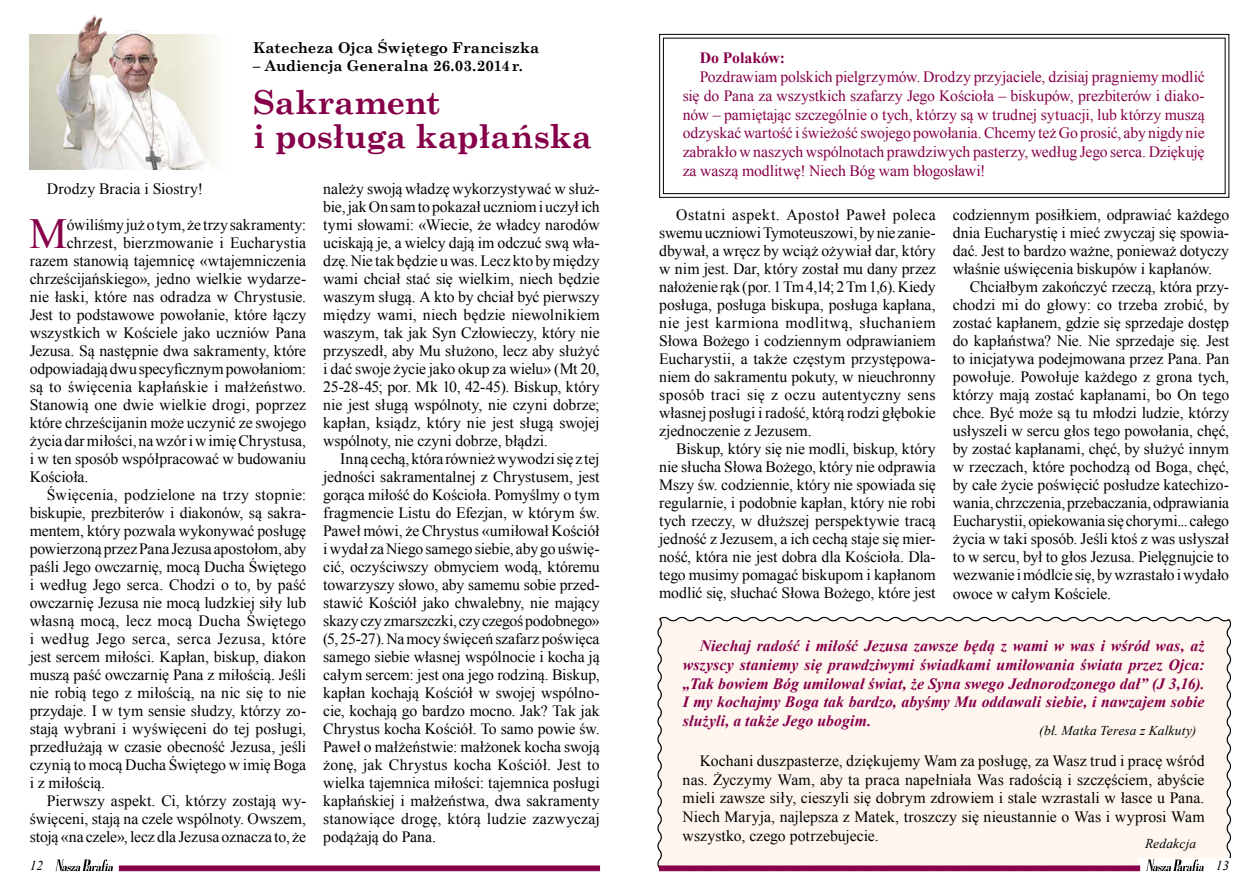
<style>
.page{position:relative;width:1259px;height:893px;background:#fff}
.page>*{position:absolute;margin:0;border:0;box-sizing:border-box;transform-origin:0 0}
.t1{font:42.9px "Times New Roman";color:#860049}
.t2{font:700 33px/34.5px "Century Schoolbook";letter-spacing:-.005em;color:#860049}
.t3{font:15.75px/18px "Times New Roman";color:#000;text-align:justify}
.t4{font:15.75px/18.9px "Times New Roman";letter-spacing:-.01em;color:#860049;text-align:justify}
.t5{font:italic 700 15.75px/18.9px "Times New Roman";letter-spacing:.005em;color:#860049;text-align:justify}
.t6{font:15.75px "Times New Roman";letter-spacing:.02em;color:#000}
.t7{font:15.75px "Times New Roman";letter-spacing:.025em;color:#000}
.t8{font:700 15.75px "Times New Roman";letter-spacing:-.005em;color:#860049}
.t9{font:700 15px "Century Schoolbook";letter-spacing:-.005em;color:#000}
.t10{font:italic 13.5px "Times New Roman";letter-spacing:.01em;color:#000}
</style>
<div class="page">
<div style="left:657px;top:616px;width:574px;height:256px;background:#fef6ef"></div>
<div style="left:1139px;top:859px;width:91px;height:17px;background:#fff"></div>
<svg style="left:1146px;top:859px;width:57px;height:12px"></svg>
<div style="left:659px;top:866px;width:481px;height:5px;background:#860049;border:1px solid #860049"></div>
<svg style="left:55px;top:859px;width:58px;height:12px"></svg>
<svg style="left:119px;top:866px;width:481px;height:5px;background:#87034b"></svg>
<svg style="left:659px;top:34px;width:570px;height:164px"></svg>
<div style="left:663px;top:38px;width:562px;height:156px;border:1px solid #000"></div>
<img style="left:30px;top:35px;width:186px;height:134px">
<img style="left:71px;top:15px;width:91px;height:80px">
<p class="t9" style="left:253px;top:38px;width:288px">Katecheza Ojca Świętego Franciszka</p>
<p class="t9" style="left:253px;top:56px;width:271px">– Audiencja Generalna 26.03.2014r.</p>
<h2 class="t2" style="left:253px;top:86px;width:340px">Sakrament<br>i posługa kapłańska</h2>
<p class="t3" style="left:47px;top:179px;width:158px">Drodzy Bracia i Siostry!</p>
<h1 class="t1" style="left:29px;top:205px;width:40px">M</h1>
<p class="t3" style="left:67px;top:215px;width:241px">ówiliśmy już o tym, że trzy sakramenty:</p>
<p class="t3" style="left:67px;top:233px;width:241px">chrzest, bierzmowanie i Eucharystia</p>
<p class="t3" style="left:30px;top:251px;width:278px">razem stanowią tajemnicę «wtajemniczenia</p>
<p class="t3" style="left:30px;top:269px;width:278px">chrześcijańskiego», jedno wielkie wydarze-</p>
<p class="t3" style="left:30px;top:287px;width:278px">nie łaski, które nas odradza w Chrystusie.</p>
<p class="t3" style="left:30px;top:305px;width:278px">Jest to podstawowe powołanie, które łączy</p>
<p class="t3" style="left:30px;top:323px;width:278px">wszystkich w Kościele jako uczniów Pana</p>
<p class="t3" style="left:30px;top:341px;width:278px">Jezusa. Są następnie dwa sakramenty, które</p>
<p class="t3" style="left:30px;top:359px;width:278px">odpowiadają dwu specyficznym powołaniom:</p>
<p class="t6" style="left:30px;top:376px;width:278px">są to święcenia kapłańskie i małżeństwo.</p>
<p class="t3" style="left:30px;top:395px;width:278px">Stanowią one dwie wielkie drogi, poprzez</p>
<p class="t3" style="left:30px;top:413px;width:278px">które chrześcijanin może uczynić ze swojego</p>
<p class="t3" style="left:30px;top:431px;width:278px">życia dar miłości, na wzór i w imię Chrystusa,</p>
<p class="t3" style="left:30px;top:449px;width:278px">i w ten sposób współpracować w budowaniu</p>
<p class="t3" style="left:30px;top:467px;width:60px">Kościoła.</p>
<p class="t3" style="left:47px;top:485px;width:261px">Święcenia, podzielone na trzy stopnie:</p>
<p class="t3" style="left:30px;top:503px;width:278px">biskupie, prezbiterów i diakonów, są sakra-</p>
<p class="t3" style="left:30px;top:521px;width:278px">mentem, który pozwala wykonywać posługę</p>
<p class="t3" style="left:30px;top:539px;width:278px">powierzoną przez Pana Jezusa apostołom, aby</p>
<p class="t3" style="left:30px;top:557px;width:278px">paśli Jego owczarnię, mocą Ducha Świętego</p>
<p class="t3" style="left:30px;top:575px;width:278px">i według Jego serca. Chodzi o to, by paść</p>
<p class="t3" style="left:30px;top:593px;width:278px">owczarnię Jezusa nie mocą ludzkiej siły lub</p>
<p class="t3" style="left:30px;top:611px;width:278px">własną mocą, lecz mocą Ducha Świętego</p>
<p class="t7" style="left:30px;top:628px;width:278px">i według Jego serca, serca Jezusa, które</p>
<p class="t3" style="left:30px;top:647px;width:278px">jest sercem miłości. Kapłan, biskup, diakon</p>
<p class="t3" style="left:30px;top:665px;width:278px">muszą paść owczarnię Pana z miłością. Jeśli</p>
<p class="t3" style="left:30px;top:683px;width:278px">nie robią tego z miłością, na nic się to nie</p>
<p class="t3" style="left:30px;top:701px;width:278px">przydaje. I w tym sensie słudzy, którzy zo-</p>
<p class="t3" style="left:30px;top:719px;width:278px">stają wybrani i wyświęceni do tej posługi,</p>
<p class="t3" style="left:30px;top:737px;width:278px">przedłużają w czasie obecność Jezusa, jeśli</p>
<p class="t3" style="left:30px;top:755px;width:278px">czynią to mocą Ducha Świętego w imię Boga</p>
<p class="t3" style="left:30px;top:773px;width:77px">i z miłością.</p>
<p class="t3" style="left:47px;top:791px;width:261px">Pierwszy aspekt. Ci, którzy zostają wy-</p>
<p class="t3" style="left:30px;top:809px;width:278px">święceni, stają na czele wspólnoty. Owszem,</p>
<p class="t3" style="left:30px;top:827px;width:278px">stoją «na czele», lecz dla Jezusa oznacza to, że</p>
<p class="t3" style="left:323px;top:179px;width:278px">należy swoją władzę wykorzystywać w służ&shy;bie, jak On sam to pokazał uczniom i uczył ich tymi słowami: «Wiecie, że władcy narodów uciskają je, a wielcy dają im odczuć swą wła&shy;dzę. Nie tak będzie u was. Lecz kto by między wami chciał stać się wielkim, niech będzie waszym sługą. A kto by chciał być pierwszy między wami, niech będzie niewolnikiem waszym, tak jak Syn Człowieczy, który nie przyszedł, aby Mu służono, lecz aby służyć i dać swoje życie jako okup za wielu» (Mt 20, 25-28-45; por. Mk 10, 42-45). Biskup, który nie jest sługą wspólnoty, nie czyni dobrze; kapłan, ksiądz, który nie jest sługą swojej wspólnoty, nie czyni dobrze, błądzi.</p>
<p class="t3" style="left:323px;top:449px;width:278px;text-indent:17px">Inną cechą, która również wywodzi się z tej jedności sakramentalnej z Chrystusem, jest gorąca miłość do Kościoła. Pomyślmy o tym fragmencie Listu do Efezjan, w którym św.<br>Paweł mówi, że Chrystus «umiłował Kościół i wydał za Niego samego siebie, aby go uświę&shy;cić, oczyściwszy obmyciem wodą, któremu towarzyszy słowo, aby samemu sobie przed&shy;stawić Kościół jako chwalebny, nie mający skazy czy zmarszczki, czy czegoś podobnego» (5, 25-27). Na mocy święceń szafarz poświęca samego siebie własnej wspólnocie i kocha ją całym sercem: jest ona jego rodziną. Biskup, kapłan kochają Kościół w swojej wspólno&shy;cie, kochają go bardzo mocno. Jak? Tak jak Chrystus kocha Kościół. To samo powie św.<br>Paweł o małżeństwie: małżonek kocha swoją żonę, jak Chrystus kocha Kościół. Jest to wielka tajemnica miłości: tajemnica posługi kapłańskiej i małżeństwa, dwa sakramenty stanowiące drogę, którą ludzie zazwyczaj podążają do Pana.</p>
<p class="t8" style="left:699px;top:47px;width:87px">Do Polaków:</p>
<p class="t4" style="left:682px;top:67px;width:523px;text-indent:17px">Pozdrawiam polskich pielgrzymów. Drodzy przyjaciele, dzisiaj pragniemy modlić się do Pana za wszystkich szafarzy Jego Kościoła – biskupów, prezbiterów i diako&shy;nów – pamiętając szczególnie o tych, którzy są w trudnej sytuacji, lub którzy muszą odzyskać wartość i świeżość swojego powołania. Chcemy też Go prosić, aby nigdy nie zabrakło w naszych wspólnotach prawdziwych pasterzy, według Jego serca. Dziękuję za waszą modlitwę! Niech Bóg wam błogosławi!</p>
<p class="t3" style="left:659px;top:206px;width:278px;text-indent:17px">Ostatni aspekt. Apostoł Paweł poleca swemu uczniowi Tymoteuszowi, by nie zanie&shy;dbywał, a wręcz by wciąż ożywiał dar, który w nim jest. Dar, który został mu dany przez nałożenie rąk (por. 1 Tm 4,14; 2 Tm 1,6). Kiedy posługa, posługa biskupa, posługa kapłana, nie jest karmiona modlitwą, słuchaniem Słowa Bożego i codziennym odprawianiem Eucharystii, a także częstym przystępowa&shy;niem do sakramentu pokuty, w nieuchronny sposób traci się z oczu autentyczny sens własnej posługi i radość, którą rodzi głębokie zjednoczenie z Jezusem.</p>
<p class="t3" style="left:659px;top:440px;width:278px;text-indent:17px">Biskup, który się nie modli, biskup, który nie słucha Słowa Bożego, który nie odprawia Mszy św. codziennie, który nie spowiada się regularnie, i podobnie kapłan, który nie robi tych rzeczy, w dłuższej perspektywie tracą jedność z Jezusem, a ich cechą staje się mier&shy;ność, która nie jest dobra dla Kościoła. Dla&shy;tego musimy pomagać biskupom i kapłanom modlić się, słuchać Słowa Bożego, które jest</p>
<p class="t3" style="left:952px;top:206px;width:278px">codziennym posiłkiem, odprawiać każdego dnia Eucharystię i mieć zwyczaj się spowia&shy;dać. Jest to bardzo ważne, ponieważ dotyczy właśnie uświęcenia biskupów i kapłanów.</p>
<p class="t3" style="left:952px;top:278px;width:278px;text-indent:17px">Chciałbym zakończyć rzeczą, która przy&shy;chodzi mi do głowy: co trzeba zrobić, by zostać kapłanem, gdzie się sprzedaje dostęp do kapłaństwa? Nie. Nie sprzedaje się. Jest to inicjatywa podejmowana przez Pana. Pan powołuje. Powołuje każdego z grona tych, którzy mają zostać kapłanami, bo On tego chce. Być może są tu młodzi ludzie, którzy usłyszeli w sercu głos tego powołania, chęć, by zostać kapłanami, chęć, by służyć innym w rzeczach, które pochodzą od Boga, chęć, by całe życie poświęcić posłudze katechizo&shy;wania, chrzczenia, przebaczania, odprawiania Eucharystii, opiekowania się chorymi... całego życia w taki sposób. Jeśli ktoś z was usłyszał to w sercu, był to głos Jezusa. Pielęgnujcie to wezwanie i módlcie się, by wzrastało i wydało owoce w całym Kościele.</p>
<p class="t5" style="left:682px;top:636px;width:523px;text-indent:17px">Niechaj radość i miłość Jezusa zawsze będą z wami w was i wśród was, aż wszyscy staniemy się prawdziwymi świadkami umiłowania świata przez Ojca: „Tak bowiem Bóg umiłował świat, że Syna swego Jednorodzonego dał” (J 3,16).<br>I my kochajmy Boga tak bardzo, abyśmy Mu oddawali siebie, i nawzajem sobie służyli, a także Jego ubogim.</p>
<p class="t10" style="left:1039px;top:721px;width:158px">(bł. Matka Teresa z Kalkuty)</p>
<p class="t3" style="left:682px;top:751px;width:523px;line-height:18.9px;text-indent:17px">Kochani duszpasterze, dziękujemy Wam za posługę, za Wasz trud i pracę wśród nas. Życzymy Wam, aby ta praca napełniała Was radością i szczęściem, abyście mieli zawsze siły, cieszyli się dobrym zdrowiem i stale wzrastali w łasce u Pana.<br>Niech Maryja, najlepsza z Matek, troszczy się nieustannie o Was i wyprosi Wam wszystko, czego potrzebujecie.</p>
<p class="t10" style="left:1145px;top:835px;width:53px">Redakcja</p>
<p class="t10" style="left:30px;top:857px;width:15px">12</p>
<p class="t10" style="left:1215px;top:857px;width:15px">13</p>
</div>
